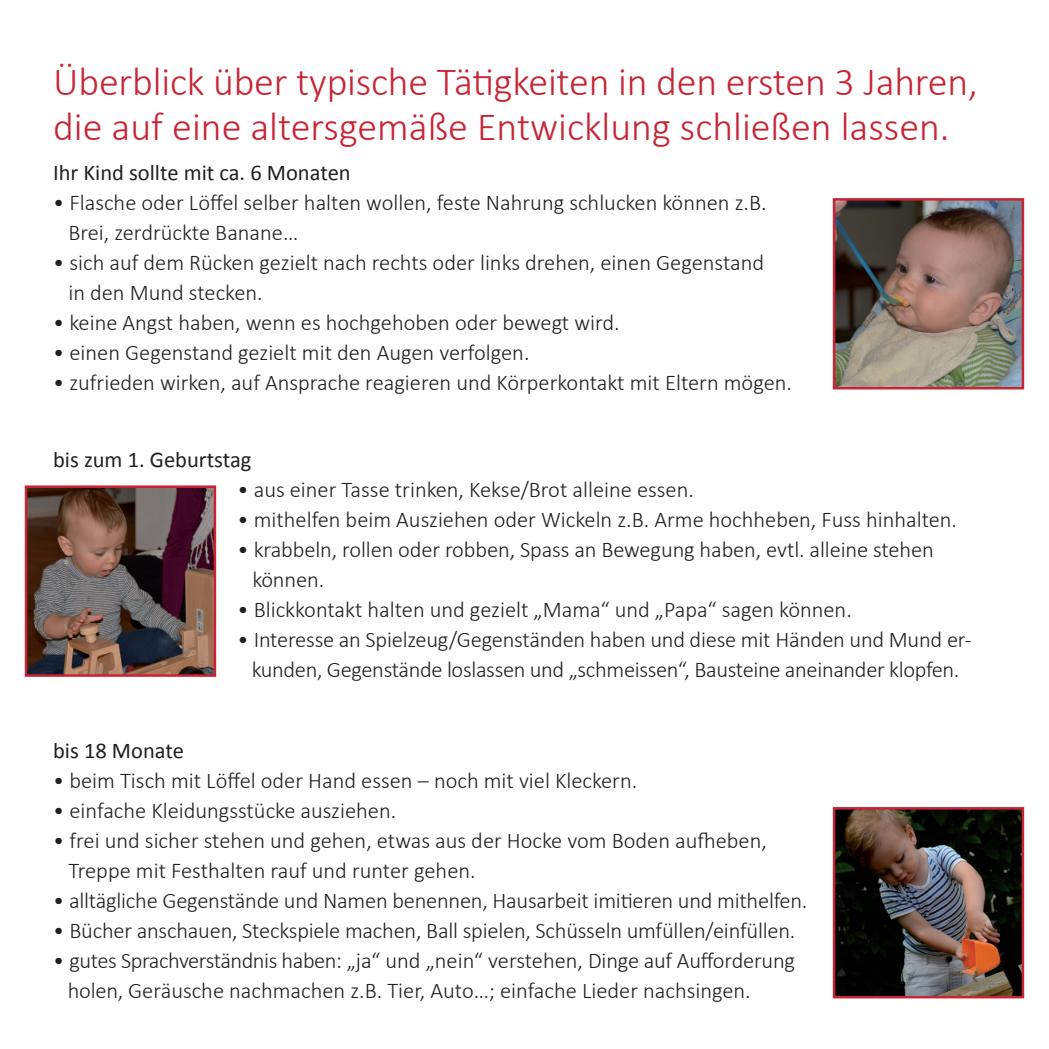
<style>
.page{position:relative;width:1049px;height:1049px;background:#fff}
.page>*{position:absolute;margin:0;border:0;box-sizing:border-box;transform-origin:0 0}
.t1{font:300 40px/45px "Calibri";letter-spacing:-.005em;color:#c82434}
.t2{font:300 22.5px/30px "Calibri";color:#231f20}
.t3{font:22.5px "Calibri";color:#231f20}
</style>
<div class="page">
<img style="left:836px;top:201px;width:185px;height:185px">
<div style="left:833px;top:198px;width:191px;height:191px;border:2px solid #c82434"></div>
<img style="left:28px;top:488px;width:185px;height:186px">
<div style="left:25px;top:485px;width:191px;height:192px;border:2px solid #c82434"></div>
<img style="left:836px;top:810px;width:185px;height:185px">
<div style="left:833px;top:807px;width:191px;height:191px;border:2px solid #c82434"></div>
<h1 class="t1" style="left:53px;top:58px;width:926px">Überblick über typische Tätigkeiten in den ersten 3 Jahren, die auf eine altersgemäße Entwicklung schließen lassen.</h1>
<p class="t3" style="left:53px;top:158px;width:299px">Ihr Kind sollte mit ca. 6 Monaten</p>
<p class="t2" style="left:68px;top:186px;width:700px;text-indent:-15px">• Flasche oder Löffel selber halten wollen, feste Nahrung schlucken können z.B.<br>Brei, zerdrückte Banane…</p>
<p class="t2" style="left:68px;top:246px;width:697px;text-indent:-15px">• sich auf dem Rücken gezielt nach rechts oder links drehen, einen Gegenstand in den Mund stecken.</p>
<p class="t2" style="left:53px;top:306px;width:568px">• keine Angst haben, wenn es hochgehoben oder bewegt wird.</p>
<p class="t2" style="left:53px;top:336px;width:478px">• einen Gegenstand gezielt mit den Augen verfolgen.</p>
<p class="t2" style="left:53px;top:366px;width:740px">• zufrieden wirken, auf Ansprache reagieren und Körperkontakt mit Eltern mögen.</p>
<p class="t3" style="left:53px;top:445px;width:200px">bis zum 1. Geburtstag</p>
<p class="t2" style="left:237px;top:473px;width:458px">• aus einer Tasse trinken, Kekse/Brot alleine essen.</p>
<p class="t2" style="left:237px;top:503px;width:721px">• mithelfen beim Ausziehen oder Wickeln z.B. Arme hochheben, Fuss hinhalten.</p>
<p class="t2" style="left:252px;top:533px;width:683px;text-indent:-15px">• krabbeln, rollen oder robben, Spass an Bewegung haben, evtl. alleine stehen können.</p>
<p class="t2" style="left:237px;top:593px;width:616px">• Blickkontakt halten und gezielt „Mama“ und „Papa“ sagen können.</p>
<p class="t2" style="left:237px;top:623px;width:736px;text-align:center">• Interesse an Spielzeug/Gegenständen haben und diese mit Händen und Mund er&shy;kunden, Gegenstände loslassen und „schmeissen“, Bausteine aneinander klopfen.</p>
<p class="t3" style="left:53px;top:736px;width:132px">bis 18 Monate</p>
<p class="t2" style="left:53px;top:764px;width:586px">• beim Tisch mit Löffel oder Hand essen – noch mit viel Kleckern.</p>
<p class="t2" style="left:53px;top:794px;width:345px">• einfache Kleidungsstücke ausziehen.</p>
<p class="t2" style="left:68px;top:824px;width:700px;text-indent:-15px">• frei und sicher stehen und gehen, etwas aus der Hocke vom Boden aufheben,<br>Treppe mit Festhalten rauf und runter gehen.</p>
<p class="t2" style="left:53px;top:884px;width:756px">• alltägliche Gegenstände und Namen benennen, Hausarbeit imitieren und mithelfen.</p>
<p class="t2" style="left:53px;top:914px;width:744px">• Bücher anschauen, Steckspiele machen, Ball spielen, Schüsseln umfüllen/einfüllen.</p>
<p class="t2" style="left:68px;top:944px;width:729px;text-indent:-15px">• gutes Sprachverständnis haben: „ja“ und „nein“ verstehen, Dinge auf Aufforderung holen, Geräusche nachmachen z.B. Tier, Auto…; einfache Lieder nachsingen.</p>
</div>
